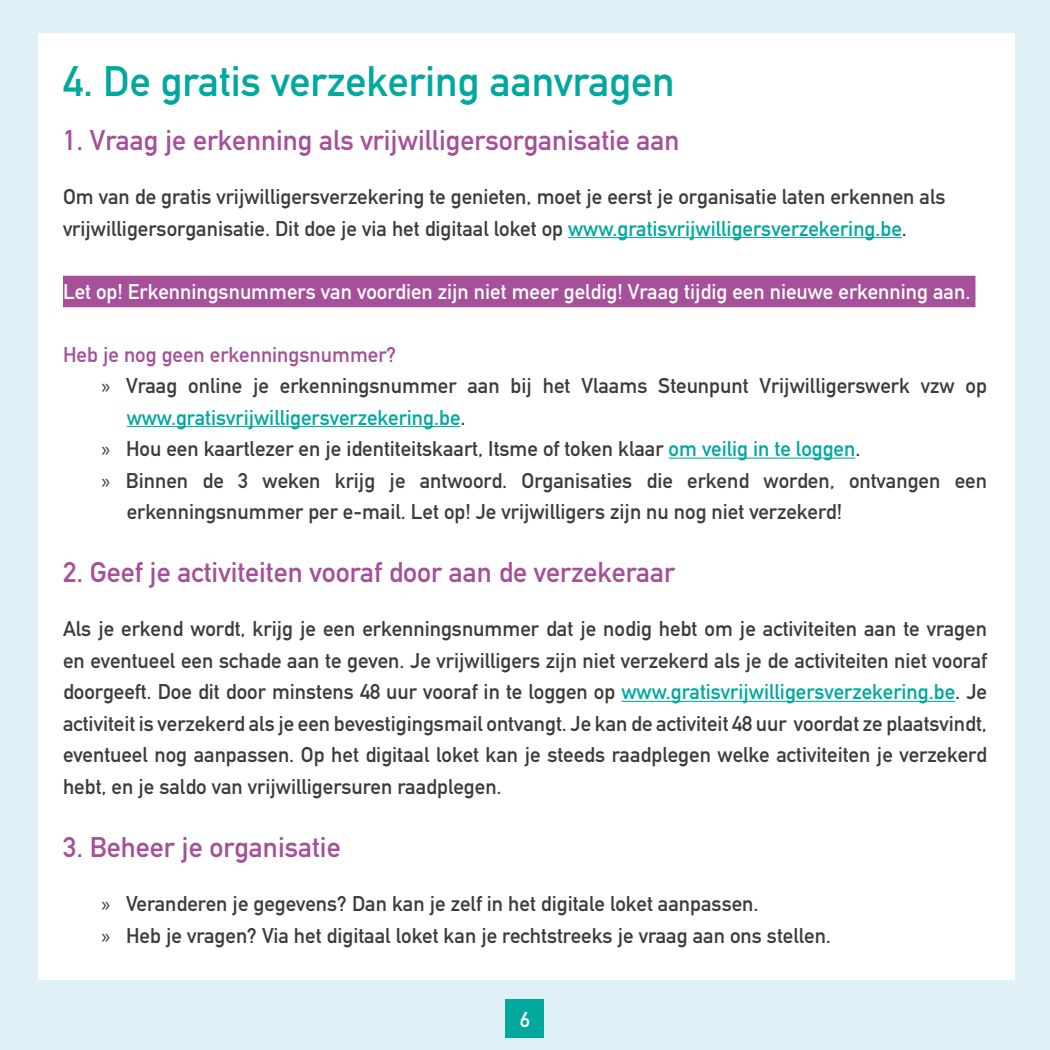
<style>
.page{position:relative;width:1050px;height:1050px;background:#e0f0f7}
.page>*{position:absolute;margin:0;border:0;box-sizing:border-box;transform-origin:0 0}
.t1{font:700 42px "DIN Alternate";color:#00a89e}
.t2{font:700 28px "DIN Alternate";color:#a55099}
.t3{font:700 21px/31.5px "DIN Alternate";color:#3c3c3b}
.t4{font:700 21px "DIN Alternate";color:#fff}
.t5{font:700 21px "DIN Alternate";color:#00a89e}
.t6{font:700 21px "DIN Alternate";color:#a55099}
.s1{color:#00a89e}
.s2{font-family:"Myriad Pro";font-weight:400}
.s3{color:#3c3c3b}
</style>
<div class="page">
<div style="left:506px;top:999px;width:38px;height:39px;background:#00a89e"></div>
<div style="left:38px;top:33px;width:977px;height:947px;background:#fff"></div>
<hr style="left:568px;top:237px;width:334px;height:1px;background:#00a89e">
<div style="left:63px;top:276px;width:912px;height:31px;background:#a55099"></div>
<hr style="left:127px;top:426px;width:333px;height:1px;background:#00a89e">
<hr style="left:669px;top:458px;width:186px;height:1px;background:#00a89e">
<hr style="left:621px;top:701px;width:334px;height:1px;background:#00a89e">
<h1 class="t1" style="left:63px;top:49px;width:613px">4. De gratis verzekering aanvragen</h1>
<h2 class="t2" style="left:63px;top:119px;width:618px">1. Vraag je erkenning als vrijwilligersorganisatie aan</h2>
<p class="t3" style="left:63px;top:179px;width:884px">Om van de gratis vrijwilligersverzekering te genieten, moet je eerst je organisatie laten erkennen als vrijwilligersorganisatie. Dit doe je via het digitaal loket op <span class="s1">www.gratisvrijwilligersverzekering.be</span>.</p>
<p class="t4" style="left:63px;top:275px;width:909px">Let op! Erkenningsnummers van voordien zijn niet meer geldig! Vraag tijdig een nieuwe erkenning aan.</p>
<p class="t6" style="left:63px;top:338px;width:335px">Heb je nog geen erkenningsnummer?</p>
<p class="t3" style="left:101px;top:368px;width:887px"><span class="s2">»</span> Vraag online je erkenningsnummer aan bij het Vlaams Steunpunt Vrijwilligerswerk vzw op</p>
<p class="t5" style="left:127px;top:401px;width:340px">www.gratisvrijwilligersverzekering.be<span class="s3">.</span></p>
<p class="t3" style="left:101px;top:431px;width:760px"><span class="s2">»</span> Hou een kaartlezer en je identiteitskaart, Itsme of token klaar <span class="s1">om veilig in te loggen</span>.</p>
<p class="t3" style="left:101px;top:463px;width:887px"><span class="s2">»</span> Binnen de 3 weken krijg je antwoord. Organisaties die erkend worden, ontvangen een</p>
<p class="t3" style="left:127px;top:494px;width:717px">erkenningsnummer per e-mail. Let op! Je vrijwilligers zijn nu nog niet verzekerd!</p>
<h2 class="t2" style="left:63px;top:551px;width:613px">2. Geef je activiteiten vooraf door aan de verzekeraar</h2>
<p class="t3" style="left:63px;top:612px;width:926px;text-align:justify">Als je erkend wordt, krijg je een erkenningsnummer dat je nodig hebt om je activiteiten aan te vragen en eventueel een schade aan te geven. Je vrijwilligers zijn niet verzekerd als je de activiteiten niet vooraf doorgeeft. Doe dit door minstens 48 uur vooraf in te loggen op <span class="s1">www.gratisvrijwilligersverzekering.be</span>. Je activiteit is verzekerd als je een bevestigingsmail ontvangt. Je kan de activiteit 48 uur voordat ze plaatsvindt, eventueel nog aanpassen. Op het digitaal loket kan je steeds raadplegen welke activiteiten je verzekerd hebt, en je saldo van vrijwilligersuren raadplegen.</p>
<h2 class="t2" style="left:63px;top:826px;width:279px">3. Beheer je organisatie</h2>
<p class="t3" style="left:101px;top:886px;width:731px"><span class="s2">»</span> Veranderen je gegevens? Dan kan je zelf in het digitale loket aanpassen.<br><span class="s2">»</span> Heb je vragen? Via het digitaal loket kan je rechtstreeks je vraag aan ons stellen.</p>
<p class="t4" style="left:520px;top:1003px;width:12px">6</p>
</div>
